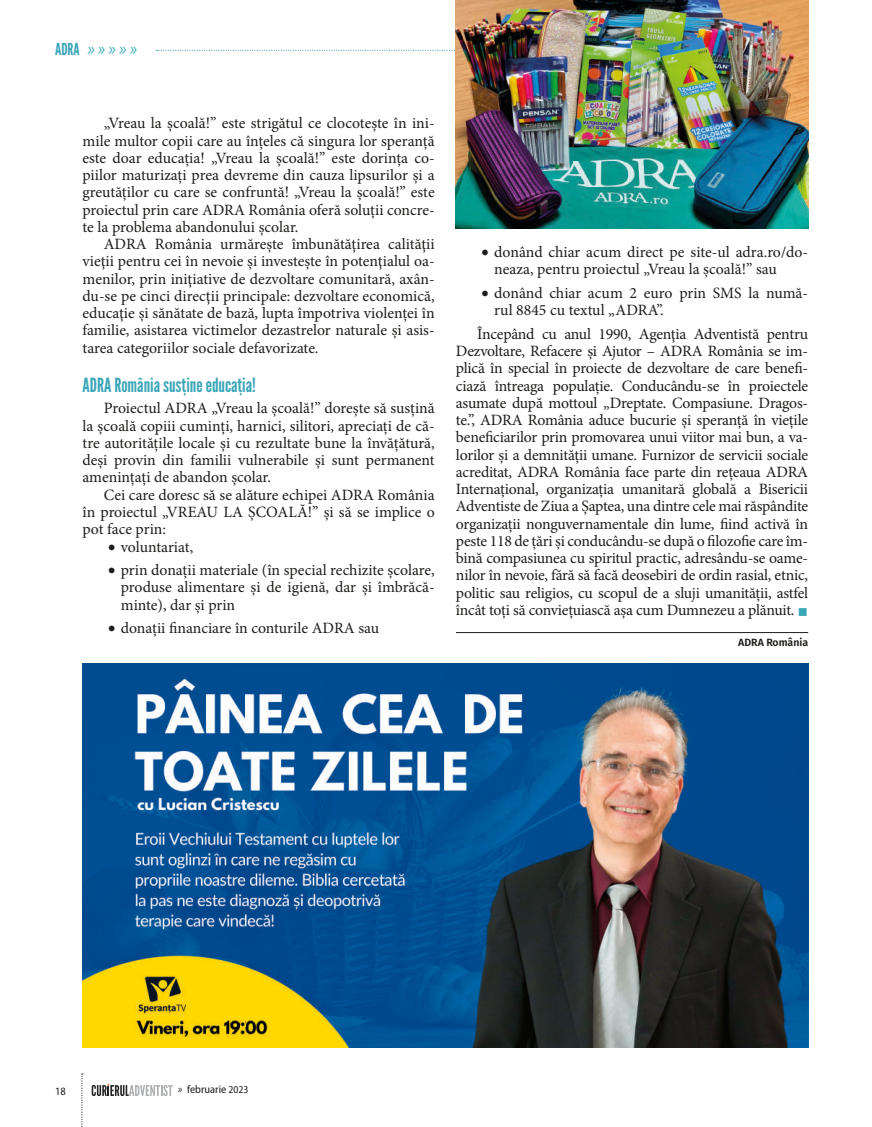
<style>
.page{position:relative;width:872px;height:1127px;background:#fff}
.page>*{position:absolute;margin:0;border:0;box-sizing:border-box;transform-origin:0 0}
.t1{font:19.5px "League Gothic";color:#3ba6b8}
.t2{font:16.5px "Koz Go Pr 6 N";color:#3ba6b8}
.t3{font:15.75px/17.2px "Minion Pro";color:#1d1d1b;text-align:justify}
.t4{font:semi-condensed 11.25px "Myriad Pro";color:#1d1d1b}
.t5{font:600 10.5px "Fira Sans";color:#1d1d1b}
.s1{font-family:"League Gothic"}
.s2{color:#3ba6b8}
.s3{font-family:"Koz Go Pr 6 N";font-stretch:normal;font-size:10.5px}
.s4{font-size:10.5px}
</style>
<div class="page">
<svg style="left:81px;top:1073px;width:2px;height:54px"></svg>
<svg style="left:92px;top:1083px;width:81px;height:13px"></svg>
<hr style="left:456px;top:632px;width:352px;height:1px;background:#1d1d1b">
<svg style="left:156px;top:50px;width:300px;height:1px"></svg>
<img style="left:456px;top:0;width:352px;height:229px">
<img style="left:82px;top:663px;width:726px;height:384px">
<svg style="left:241px;top:1021px;width:4px;height:5px"></svg>
<p class="t2" style="left:55px;top:40px;width:83px"><span class="s1">ADRA</span> » » » » »</p>
<p class="t3" style="left:82px;top:115px;width:354px;text-indent:21px">„Vreau la școală!” este strigătul ce clocotește în ini&shy;mile multor copii care au înțeles că singura lor speranță este doar educația! „Vreau la școală!” este dorința co&shy;piilor maturizați prea devreme din cauza lipsurilor și a greutăților cu care se confruntă! „Vreau la școală!” este proiectul prin care ADRA România oferă soluții concre&shy;te la problema abandonului școlar.</p>
<p class="t3" style="left:82px;top:236px;width:354px;text-indent:21px">ADRA România urmărește îmbunătăţirea calităţii vieţii pentru cei în nevoie şi investeşte în potenţialul oa&shy;menilor, prin iniţiative de dezvoltare comunitară, axân&shy;du-se pe cinci direcţii principale: dezvoltare economică, educaţie și sănătate de bază, lupta împotriva violenței în familie, asistarea victimelor dezastrelor naturale şi asis&shy;tarea categoriilor sociale defavorizate.</p>
<p class="t1" style="left:82px;top:373px;width:175px">ADRA România susține educația!</p>
<p class="t3" style="left:82px;top:400px;width:354px;text-indent:21px">Proiectul ADRA „Vreau la școală!” dorește să susțină la școală copiii cuminți, harnici, silitori, apreciați de că&shy;tre autoritățile locale și cu rezultate bune la învățătură, deși provin din familii vulnerabile și sunt permanent amenințați de abandon școlar.</p>
<p class="t3" style="left:82px;top:486px;width:354px;text-indent:21px">Cei care doresc să se alăture echipei ADRA România în proiectul „VREAU LA ȘCOALĂ!” și să se implice o pot face prin:</p>
<p class="t3" style="left:108px;top:538px;width:87px">• voluntariat,</p>
<p class="t3" style="left:121px;top:561px;width:315px;text-indent:-13px">• prin donații materiale (în special rechizite școlare, produse alimentare și de igienă, dar și îmbrăcă&shy;minte), dar și prin</p>
<p class="t3" style="left:108px;top:620px;width:273px">• donații financiare în conturile ADRA sau</p>
<p class="t3" style="left:494px;top:244px;width:315px;text-indent:-13px">• donând chiar acum direct pe site-ul adra.ro/do&shy;neaza, pentru proiectul „Vreau la școală!” sau</p>
<p class="t3" style="left:494px;top:284px;width:315px;text-indent:-13px">• donând chiar acum 2 euro prin SMS la numă&shy;rul 8845 cu textul „ADRA”.</p>
<p class="t3" style="left:456px;top:325px;width:354px;text-indent:21px">Începând cu anul 1990, Agenţia Adventistă pentru Dezvoltare, Refacere şi Ajutor – ADRA România se im&shy;plică în special în proiecte de dezvoltare de care benefi&shy;ciază întreaga populație. Conducându-se în proiectele asumate după mottoul „Dreptate. Compasiune. Dragos&shy;te.”, ADRA România aduce bucurie și speranță în viețile beneficiarilor prin promovarea unui viitor mai bun, a va&shy;lorilor și a demnității umane. Furnizor de servicii sociale acreditat, ADRA România face parte din rețeaua ADRA Internațional, organizația umanitară globală a Bisericii Adventiste de Ziua a Șaptea, una dintre cele mai răspândite organizații nonguvernamentale din lume, fiind activă în peste 118 de țări și conducându-se după o filozofie care îm&shy;bină compasiunea cu spiritul practic, adresându-se oame&shy;nilor în nevoie, fără să facă deosebiri de ordin rasial, etnic, politic sau religios, cu scopul de a sluji umanității, astfel încât toți să conviețuiască așa cum Dumnezeu a plănuit. <span class="s2">■</span></p>
<p class="t5" style="left:738px;top:634px;width:71px">ADRA România</p>
<p class="t4" style="left:55px;top:1085px;width:12px">18</p>
<p class="t4" style="left:178px;top:1083px;width:72px"><span class="s3">»</span> februarie <span class="s4">2023</span></p>
</div>
